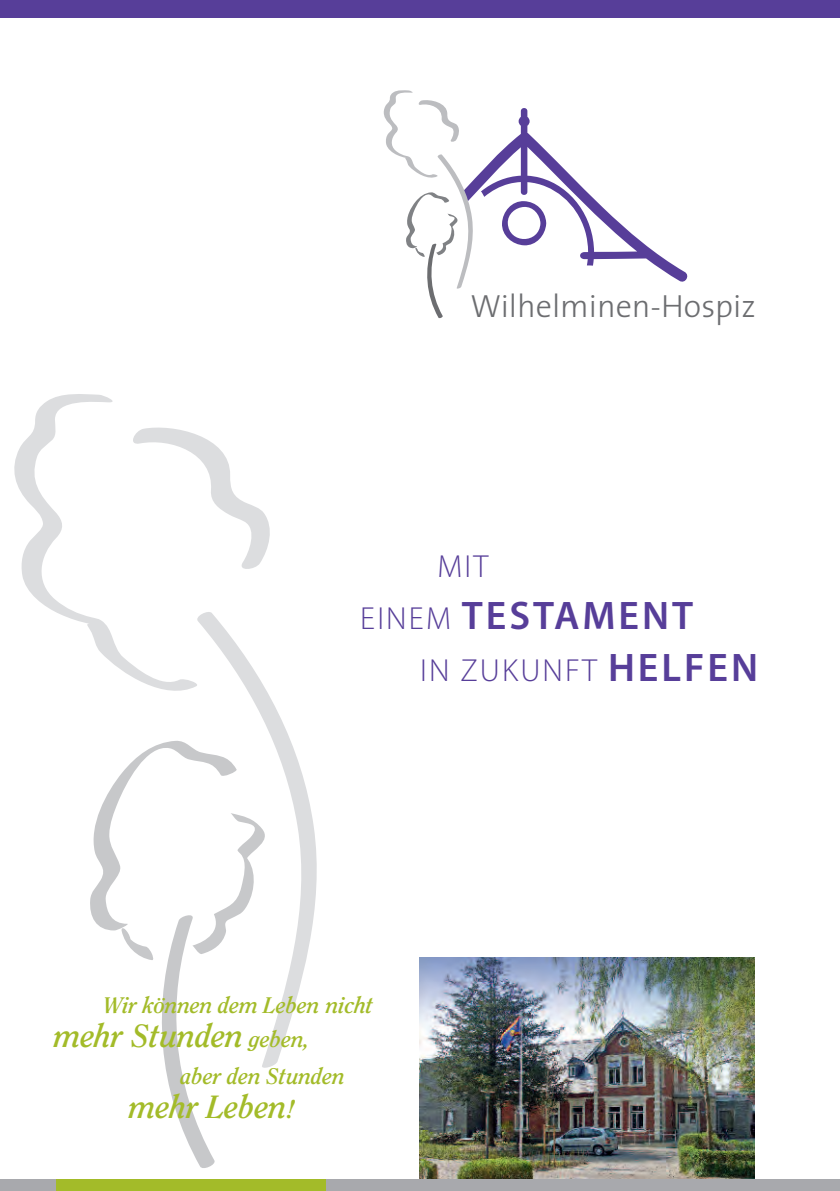
<style>
.page{position:relative;width:840px;height:1191px;background:#fff}
.page>*{position:absolute;margin:0;border:0;box-sizing:border-box;transform-origin:0 0}
.t1{font:600 40px "Myriad Pro";letter-spacing:.075em;color:#573e99}
.t2{font:300 32.2px "The Sans";color:#6c6d70}
.t3{font:italic 700 32px "Clearface";color:#a3bb29}
.t4{font:300 32px "Myriad Pro";letter-spacing:.07em;color:#573e99}
.t5{font:italic 700 22.4px "Clearface";color:#a3bb29}
.s1{font-weight:300;font-size:32px}
.s2{font-weight:600;font-size:40px}
.s3{font-size:22.4px}
.s4{font-size:25.6px}
</style>
<div class="page">
<img style="left:420px;top:957px;width:334px;height:222px">
<svg style="left:90px;top:741px;width:125px;height:427px"></svg>
<svg style="left:14px;top:394px;width:180px;height:297px"></svg>
<svg style="left:127px;top:423px;width:143px;height:149px"></svg>
<svg style="left:194px;top:612px;width:123px;height:458px"></svg>
<div style="left:0;top:1179px;width:839px;height:12px;background:#a8a9ad"></div>
<div style="left:57px;top:1179px;width:268px;height:12px;background:#a3bb29"></div>
<div style="left:0;top:0;width:839px;height:17px;background:#573e99"></div>
<svg style="left:475px;top:108px;width:213px;height:174px"></svg>
<svg style="left:383px;top:90px;width:92px;height:229px"></svg>
<h2 class="t2" style="left:470px;top:294px;width:286px">Wilhelminen-Hospiz</h2>
<h3 class="t4" style="left:437px;top:554px;width:52px">MIT</h3>
<h1 class="t1" style="left:360px;top:600px;width:334px"><span class="s1">EINEM</span> TESTAMENT</h1>
<h3 class="t4" style="left:420px;top:658px;width:339px">IN ZUKUNFT <span class="s2">HELFEN</span></h3>
<p class="t5" style="left:104px;top:995px;width:271px">Wir können dem Leben nicht</p>
<h3 class="t3" style="left:54px;top:1022px;width:257px">mehr Stunden <span class="s3">geben,</span></h3>
<p class="t5" style="left:180px;top:1066px;width:166px">aber den Stunden</p>
<h3 class="t3" style="left:129px;top:1093px;width:167px">mehr Leben<span class="s4">!</span></h3>
</div>
